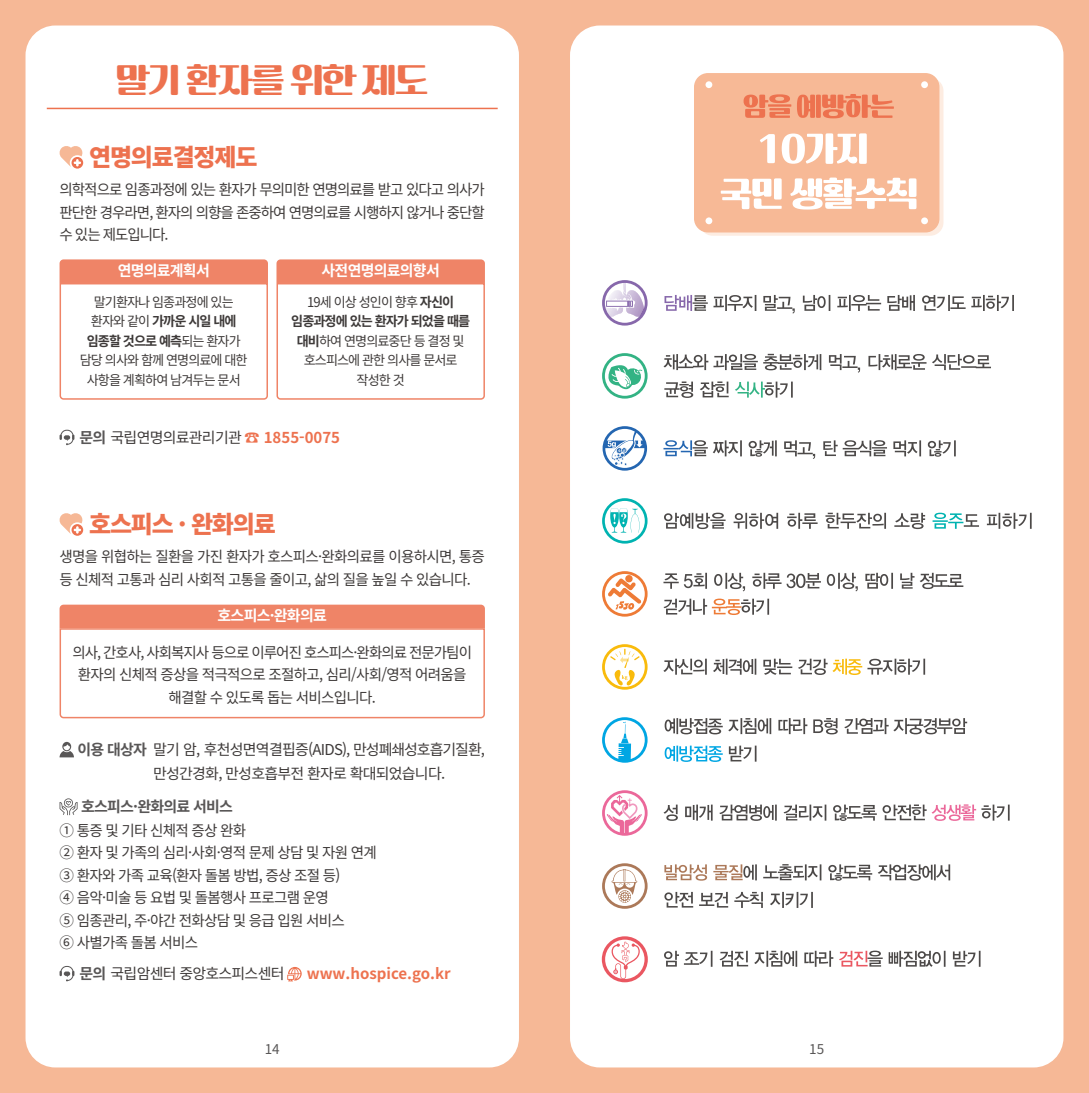
<style>
.page{position:relative;width:1089px;height:1093px;background:#fff}
.page>*{position:absolute;margin:0;border:0;box-sizing:border-box;transform-origin:0 0}
.t1{font:34.5px "OT Ttangsbudaejjigae M";letter-spacing:-.06em;color:#ed724f}
.t2{font:900 24px "Noto Sans KR";letter-spacing:-.05em;color:#ed724f}
.t3{font:15px/22.5px "Noto Sans KR";letter-spacing:-.05em;color:#3e3a39}
.t4{font:700 15px "Noto Sans KR";letter-spacing:-.05em;color:#fff}
.t5{font:700 15px "Noto Sans KR";color:#ed724f}
.t6{font:700 15px "Noto Sans KR";letter-spacing:-.05em;color:#595757}
.t7{font:13.5px/19.5px "Noto Sans KR";letter-spacing:-.07em;color:#3e3a39;text-align:center}
.t8{font:13.5px "Noto Sans KR";color:#595757}
.s1{font-weight:700}
.s2{font-weight:700;color:#595757}
.s3{font-weight:700;color:#ed724f}
</style>
<div class="page">
<div style="left:544px;top:0;width:545px;height:1093px;background:#f6b896"></div>
<div style="left:0;top:0;width:544px;height:1093px;background:#f6b896"></div>
<div style="left:26px;top:26px;width:493px;height:1041px;background:#fff;border-radius:30px"></div>
<div style="left:570px;top:26px;width:493px;height:1041px;background:#fff;border-radius:30px"></div>
<svg style="left:699px;top:78px;width:244px;height:158px;background:#fce6d9"></svg>
<div style="left:694px;top:73px;width:245px;height:159px;background:#f7b996;border:2px solid #f7b996;border-radius:13px"></div>
<svg style="left:743px;top:94px;width:48px;height:24px"></svg>
<svg style="left:797px;top:94px;width:97px;height:24px"></svg>
<svg style="left:760px;top:134px;width:15px;height:29px"></svg>
<svg style="left:781px;top:133px;width:85px;height:31px"></svg>
<svg style="left:720px;top:178px;width:61px;height:31px"></svg>
<svg style="left:790px;top:178px;width:126px;height:32px"></svg>
<div style="left:705px;top:81px;width:7px;height:7px;background:#fff;border-radius:50%"></div>
<div style="left:921px;top:81px;width:7px;height:7px;background:#fff;border-radius:50%"></div>
<div style="left:705px;top:217px;width:7px;height:7px;background:#fff;border-radius:50%"></div>
<div style="left:921px;top:217px;width:7px;height:7px;background:#fff;border-radius:50%"></div>
<svg style="left:663px;top:354px;width:158px;height:16px"></svg>
<svg style="left:829px;top:354px;width:31px;height:19px"></svg>
<svg style="left:868px;top:354px;width:58px;height:16px"></svg>
<svg style="left:932px;top:354px;width:59px;height:16px"></svg>
<svg style="left:664px;top:381px;width:29px;height:17px"></svg>
<svg style="left:700px;top:381px;width:28px;height:16px"></svg>
<svg style="left:735px;top:382px;width:57px;height:16px"></svg>
<svg style="left:602px;top:353px;width:45px;height:46px"></svg>
<svg style="left:663px;top:440px;width:79px;height:16px"></svg>
<svg style="left:748px;top:440px;width:28px;height:17px"></svg>
<svg style="left:784px;top:440px;width:31px;height:19px"></svg>
<svg style="left:823px;top:440px;width:64px;height:16px"></svg>
<svg style="left:893px;top:440px;width:28px;height:16px"></svg>
<svg style="left:927px;top:440px;width:28px;height:17px"></svg>
<svg style="left:664px;top:513px;width:61px;height:16px"></svg>
<svg style="left:733px;top:513px;width:45px;height:16px"></svg>
<svg style="left:787px;top:513px;width:30px;height:16px"></svg>
<svg style="left:825px;top:513px;width:61px;height:16px"></svg>
<svg style="left:894px;top:513px;width:31px;height:16px"></svg>
<svg style="left:932px;top:513px;width:47px;height:16px"></svg>
<svg style="left:986px;top:513px;width:45px;height:16px"></svg>
<svg style="left:602px;top:498px;width:45px;height:46px"></svg>
<svg style="left:663px;top:573px;width:15px;height:16px"></svg>
<svg style="left:684px;top:573px;width:23px;height:16px"></svg>
<svg style="left:714px;top:573px;width:31px;height:18px"></svg>
<svg style="left:752px;top:573px;width:105px;height:18px"></svg>
<svg style="left:865px;top:573px;width:28px;height:16px"></svg>
<svg style="left:900px;top:573px;width:63px;height:16px"></svg>
<svg style="left:663px;top:598px;width:106px;height:17px"></svg>
<svg style="left:602px;top:571px;width:45px;height:46px"></svg>
<svg style="left:663px;top:659px;width:43px;height:16px"></svg>
<svg style="left:713px;top:659px;width:43px;height:16px"></svg>
<svg style="left:763px;top:659px;width:29px;height:16px"></svg>
<svg style="left:798px;top:659px;width:127px;height:16px"></svg>
<svg style="left:602px;top:644px;width:45px;height:46px"></svg>
<svg style="left:664px;top:718px;width:58px;height:16px"></svg>
<svg style="left:728px;top:718px;width:43px;height:16px"></svg>
<svg style="left:778px;top:718px;width:29px;height:16px"></svg>
<svg style="left:813px;top:718px;width:24px;height:16px"></svg>
<svg style="left:844px;top:718px;width:123px;height:16px"></svg>
<svg style="left:664px;top:745px;width:58px;height:17px"></svg>
<svg style="left:729px;top:745px;width:27px;height:16px"></svg>
<svg style="left:602px;top:717px;width:45px;height:46px"></svg>
<svg style="left:663px;top:804px;width:15px;height:17px"></svg>
<svg style="left:685px;top:804px;width:27px;height:16px"></svg>
<svg style="left:719px;top:804px;width:57px;height:17px"></svg>
<svg style="left:783px;top:804px;width:43px;height:16px"></svg>
<svg style="left:833px;top:804px;width:43px;height:17px"></svg>
<svg style="left:882px;top:804px;width:127px;height:17px"></svg>
<svg style="left:602px;top:790px;width:45px;height:46px"></svg>
<svg style="left:664px;top:864px;width:43px;height:16px"></svg>
<svg style="left:713px;top:864px;width:44px;height:16px"></svg>
<svg style="left:763px;top:864px;width:58px;height:16px"></svg>
<svg style="left:828px;top:864px;width:122px;height:17px"></svg>
<svg style="left:664px;top:892px;width:29px;height:15px"></svg>
<svg style="left:699px;top:892px;width:29px;height:15px"></svg>
<svg style="left:734px;top:892px;width:29px;height:16px"></svg>
<svg style="left:770px;top:892px;width:43px;height:16px"></svg>
<svg style="left:602px;top:863px;width:45px;height:46px"></svg>
<svg style="left:664px;top:951px;width:48px;height:16px"></svg>
<svg style="left:719px;top:951px;width:29px;height:15px"></svg>
<svg style="left:754px;top:951px;width:43px;height:16px"></svg>
<svg style="left:804px;top:951px;width:29px;height:16px"></svg>
<svg style="left:839px;top:950px;width:43px;height:16px"></svg>
<svg style="left:888px;top:951px;width:57px;height:16px"></svg>
<svg style="left:952px;top:951px;width:28px;height:16px"></svg>
<svg style="left:602px;top:936px;width:46px;height:46px"></svg>
<svg style="left:664px;top:295px;width:92px;height:16px"></svg>
<svg style="left:763px;top:295px;width:31px;height:18px"></svg>
<svg style="left:803px;top:295px;width:27px;height:16px"></svg>
<svg style="left:837px;top:295px;width:44px;height:16px"></svg>
<svg style="left:887px;top:295px;width:28px;height:16px"></svg>
<svg style="left:922px;top:295px;width:43px;height:16px"></svg>
<svg style="left:971px;top:295px;width:43px;height:16px"></svg>
<svg style="left:602px;top:280px;width:45px;height:46px"></svg>
<svg style="left:602px;top:426px;width:45px;height:45px"></svg>
<hr style="left:47px;top:108px;width:450px;height:1px;background:#ed724f">
<svg style="left:59px;top:146px;width:24px;height:23px"></svg>
<svg style="left:60px;top:430px;width:14px;height:15px"></svg>
<svg style="left:59px;top:513px;width:24px;height:23px"></svg>
<svg style="left:60px;top:742px;width:14px;height:15px"></svg>
<svg style="left:60px;top:798px;width:18px;height:17px"></svg>
<svg style="left:60px;top:966px;width:14px;height:15px"></svg>
<svg style="left:287px;top:967px;width:15px;height:14px"></svg>
<svg style="left:59px;top:259px;width:209px;height:141px"></svg>
<svg style="left:59px;top:605px;width:426px;height:114px"></svg>
<svg style="left:276px;top:259px;width:209px;height:141px"></svg>
<h1 class="t1" style="left:116px;top:64px;width:314px">말기 환자를 위한 제도</h1>
<h2 class="t2" style="left:89px;top:143px;width:170px">연명의료결정제도</h2>
<p class="t3" style="left:60px;top:179px;width:427px;text-align:justify">의학적으로 임종과정에 있는 환자가 무의미한 연명의료를 받고 있다고 의사가 판단한 경우라면, 환자의 의향을 존중하여 연명의료를 시행하지 않거나 중단할 수 있는 제도입니다.</p>
<p class="t4" style="left:118px;top:262px;width:94px">연명의료계획서</p>
<p class="t7" style="left:80px;top:292px;width:169px">말기환자나 임종과정에 있는 환자와 같이 <span class="s1">가까운 시일 내에 임종할 것으로 예측</span>되는 환자가 담당 의사와 함께 연명의료에 대한 사항을 계획하여 남겨두는 문서</p>
<p class="t4" style="left:321px;top:262px;width:120px">사전연명의료의향서</p>
<p class="t7" style="left:291px;top:292px;width:180px">19세 이상 성인이 향후 <span class="s1">자신이 임종과정에 있는 환자가 되었을 때를 대비</span>하여 연명의료중단 등 결정 및 호스피스에 관한 의사를 문서로 작성한 것</p>
<p class="t3" style="left:79px;top:427px;width:262px"><span class="s2">문의</span> 국립연명의료관리기관 <span class="s3">☎ 1855-0075</span></p>
<h2 class="t2" style="left:89px;top:510px;width:188px">호스피스 · 완화의료</h2>
<p class="t3" style="left:60px;top:546px;width:427px">생명을 위협하는 질환을 가진 환자가 호스피스·완화의료를 이용하시면, 통증 등 신체적 고통과 심리 사회적 고통을 줄이고, 삶의 질을 높일 수 있습니다.</p>
<p class="t4" style="left:217px;top:607px;width:111px">호스피스·완화의료</p>
<p class="t3" style="left:72px;top:641px;width:401px;text-align:center">의사, 간호사, 사회복지사 등으로 이루어진 호스피스·완화의료 전문가팀이 환자의 신체적 증상을 적극적으로 조절하고, 심리/사회/영적 어려움을 해결할 수 있도록 돕는 서비스입니다.</p>
<p class="t3" style="left:153px;top:738px;width:333px;line-height:23.7px;text-indent:-76px"><span class="s2">이용 대상자</span> 말기 암, 후천성면역결핍증(AIDS), 만성폐쇄성호흡기질환, 만성간경화, 만성호흡부전 환자로 확대되었습니다.</p>
<p class="t6" style="left:81px;top:798px;width:153px">호스피스·완화의료 서비스</p>
<p class="t3" style="left:60px;top:819px;width:319px">① 통증 및 기타 신체적 증상 완화<br>② 환자 및 가족의 심리·사회·영적 문제 상담 및 자원 연계<br>③ 환자와 가족 교육(환자 돌봄 방법, 증상 조절 등)<br>④ 음악·미술 등 요법 및 돌봄행사 프로그램 운영<br>⑤ 임종관리, 주·야간 전화상담 및 응급 입원 서비스<br>⑥ 사별가족 돌봄 서비스</p>
<p class="t3" style="left:79px;top:963px;width:206px"><span class="s2">문의</span> 국립암센터 중앙호스피스센터</p>
<p class="t5" style="left:307px;top:965px;width:145px">www.hospice.go.kr</p>
<p class="t8" style="left:265px;top:1041px;width:16px">14</p>
<p class="t8" style="left:809px;top:1041px;width:16px">15</p>
</div>
